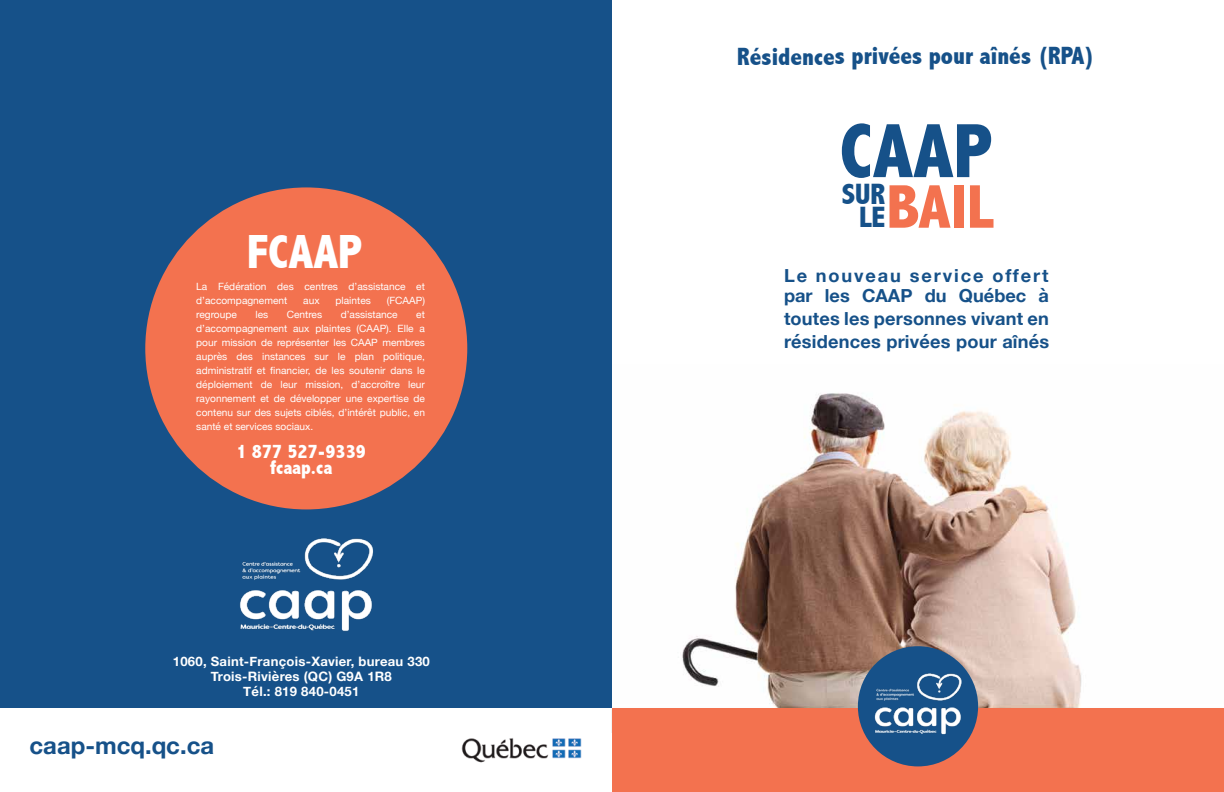
<style>
.page{position:relative;width:1224px;height:792px;background:#fff}
.page>*{position:absolute;margin:0;border:0;box-sizing:border-box;transform-origin:0 0}
.t1{font:800 condensed 77.6px "Abadi";color:#165189}
.t2{font:800 condensed 62.3px "Abadi";color:#f3724f}
.t3{font:800 condensed 48px "Abadi";color:#fff}
.t4{font:800 condensed 29.5px "Abadi";color:#165189}
.t5{font:800 condensed 25px "Abadi";color:#165189}
.t6{font:700 23.9px "Helvetica Neue";color:#165189}
.t7{font:800 condensed 20px/16px "Abadi";color:#fff;text-align:center}
.t8{font:700 18px/23px "Helvetica Neue";letter-spacing:.01em;color:#165189}
.t9{font:700 18px/19.9px "Helvetica Neue";letter-spacing:.105em;color:#165189}
.t10{font:700 13px/15px "Helvetica Neue";letter-spacing:.02em;color:#fff;text-align:center}
.t11{font:10px/14px "Helvetica Neue";color:#fff}
.s1{font-size:29.5px;color:#165189}
</style>
<div class="page">
<img style="left:611px;top:393px;width:471px;height:340px">
<div style="left:0;top:0;width:612px;height:708px;background:#165189"></div>
<div style="left:145px;top:187px;width:322px;height:322px;background:#f3724f;border-radius:50%"></div>
<div style="left:612px;top:708px;width:612px;height:84px;background:#f3724f"></div>
<div style="left:858px;top:646px;width:120px;height:120px;background:#165189;border-radius:50%"></div>
<img style="left:461px;top:738px;width:121px;height:25px">
<img style="left:240px;top:538px;width:133px;height:93px">
<img style="left:867px;top:664px;width:103px;height:77px">
<h3 class="t3" style="left:247px;top:224px;width:117px">FCAAP</h3>
<p class="t11" style="left:196px;top:280px;width:230px">La Fédération des centres d’assistance et d’accompagnement</p>
<p class="t11" style="left:303px;top:294px;width:18px">aux</p>
<p class="t11" style="left:336px;top:294px;width:37px">plaintes</p>
<p class="t11" style="left:387px;top:294px;width:40px">(FCAAP)</p>
<p class="t11" style="left:196px;top:308px;width:42px">regroupe</p>
<p class="t11" style="left:255px;top:308px;width:14px">les</p>
<p class="t11" style="left:287px;top:308px;width:37px">Centres</p>
<p class="t11" style="left:341px;top:308px;width:59px">d’assistance</p>
<p class="t11" style="left:196px;top:308px;width:230px;text-align:justify;text-indent:220px">et d’accompagnement aux plaintes (CAAP). Elle a pour mission de représenter les CAAP membres auprès des instances sur le plan politique, administratif et financier, de les soutenir dans le déploiement de leur mission, d’accroître leur rayonnement et de développer une expertise de contenu sur des sujets ciblés, d’intérêt public, en santé et services sociaux.</p>
<h3 class="t7" style="left:237px;top:444px;width:131px">1 877 527-9339 fcaap.ca</h3>
<h3 class="t10" style="left:173px;top:654px;width:259px">1060, Saint-François-Xavier, bureau 330<br>Trois-Rivières (QC) G9A 1R8<br>Tél.: 819 840-0451</h3>
<h3 class="t6" style="left:30px;top:727px;width:186px">caap-mcq.qc.ca</h3>
<h3 class="t5" style="left:737px;top:42px;width:359px">Résidences privées pour aînés (RPA)</h3>
<h1 class="t1" style="left:840px;top:106px;width:154px">CAAP</h1>
<h3 class="t4" style="left:842px;top:177px;width:45px">SUR</h3>
<h2 class="t2" style="left:859px;top:171px;width:135px"><span class="s1">LE</span> BAIL</h2>
<h3 class="t9" style="left:784px;top:266px;width:267px">Le nouveau service offert par les CAAP du Québec à</h3>
<h3 class="t8" style="left:784px;top:308px;width:267px">toutes les personnes vivant en résidences privées pour aînés</h3>
</div>
